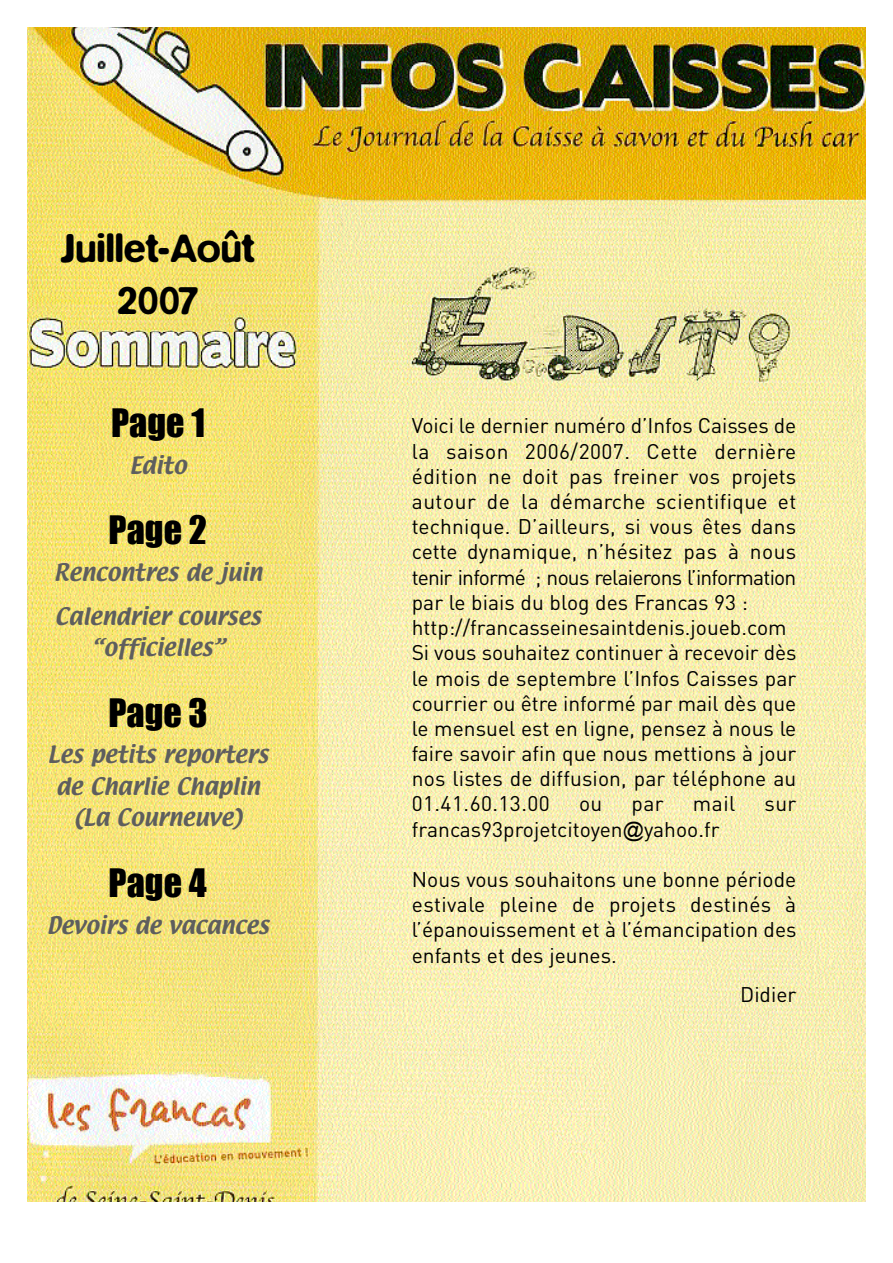
<style>
.page{position:relative;width:893px;height:1263px;background:#fff}
.page>*{position:absolute;margin:0;border:0;box-sizing:border-box;transform-origin:0 0}
.t1{font:500 40.5px/52.5px "Blur";color:#000;text-align:center}
.t2{font:36px "Impact";color:#000}
.t3{font:21px/25.2px "DIN";color:#000}
.t4{font:21px/31.5px "Textile";color:#5e5e5e}
.s1{font-family:"Arial"}
</style>
<div class="page">
<img style="left:27px;top:27px;width:839px;height:1175px">
<h1 class="t1" style="left:60px;top:223px;width:197px">Juillet-Août<br>2007</h1>
<h2 class="t2" style="left:111px;top:400px;width:95px">Page 1</h2>
<p class="t4" style="left:129px;top:450px;width:59px">Edito</p>
<h2 class="t2" style="left:109px;top:508px;width:100px">Page 2</h2>
<p class="t4" style="left:54px;top:551px;width:210px;line-height:43.5px">Rencontres de juin<br>Calendrier courses</p>
<p class="t4" style="left:91px;top:632px;width:135px">“officielles”</p>
<h2 class="t2" style="left:108px;top:690px;width:101px">Page 3</h2>
<p class="t4" style="left:47px;top:740px;width:222px;text-align:center">Les petits reporters de Charlie Chaplin (La Courneuve)</p>
<h2 class="t2" style="left:109px;top:861px;width:100px">Page 4</h2>
<p class="t4" style="left:47px;top:910px;width:224px">Devoirs de vacances</p>
<p class="t3" style="left:412px;top:415px;width:386px">Voici le dernier numéro d’Infos Caisses de la saison 2006/2007. Cette dernière édition ne doit pas freiner vos projets autour de la démarche scientifique et technique. D’ailleurs, si vous êtes dans cette dynamique, n’hésitez pas à nous tenir info r m é ; nous re la ie rons l’in fo r m a tio n par le biais du blog des Francas 93 : http://francasseinesaintdenis.joueb.com Si vous souhaitez continuer à recevoir dès le mois de septembre l’Infos Caisses par courrier ou être informé par mail dès que le mensuel est en ligne, pensez à nous le faire savoir afin que nous mettions à jour nos listes de diffusion, par téléphone au 01.41.60.13.00</p>
<p class="t3" style="left:579px;top:793px;width:25px">ou</p>
<p class="t3" style="left:631px;top:793px;width:34px">par</p>
<p class="t3" style="left:692px;top:793px;width:44px">mail</p>
<p class="t3" style="left:764px;top:793px;width:33px">sur</p>
<p class="t3" style="left:412px;top:818px;width:309px">francas93projetcitoyen<span class="s1">@</span>yahoo.fr</p>
<p class="t3" style="left:412px;top:869px;width:386px;text-align:justify">Nous vous souhaitons une bonne période e st iva le pleine de projets destinés à l’épanouissement et à l’émancipation des enfants et des jeunes.</p>
<p class="t3" style="left:740px;top:984px;width:58px">Didier</p>
</div>
